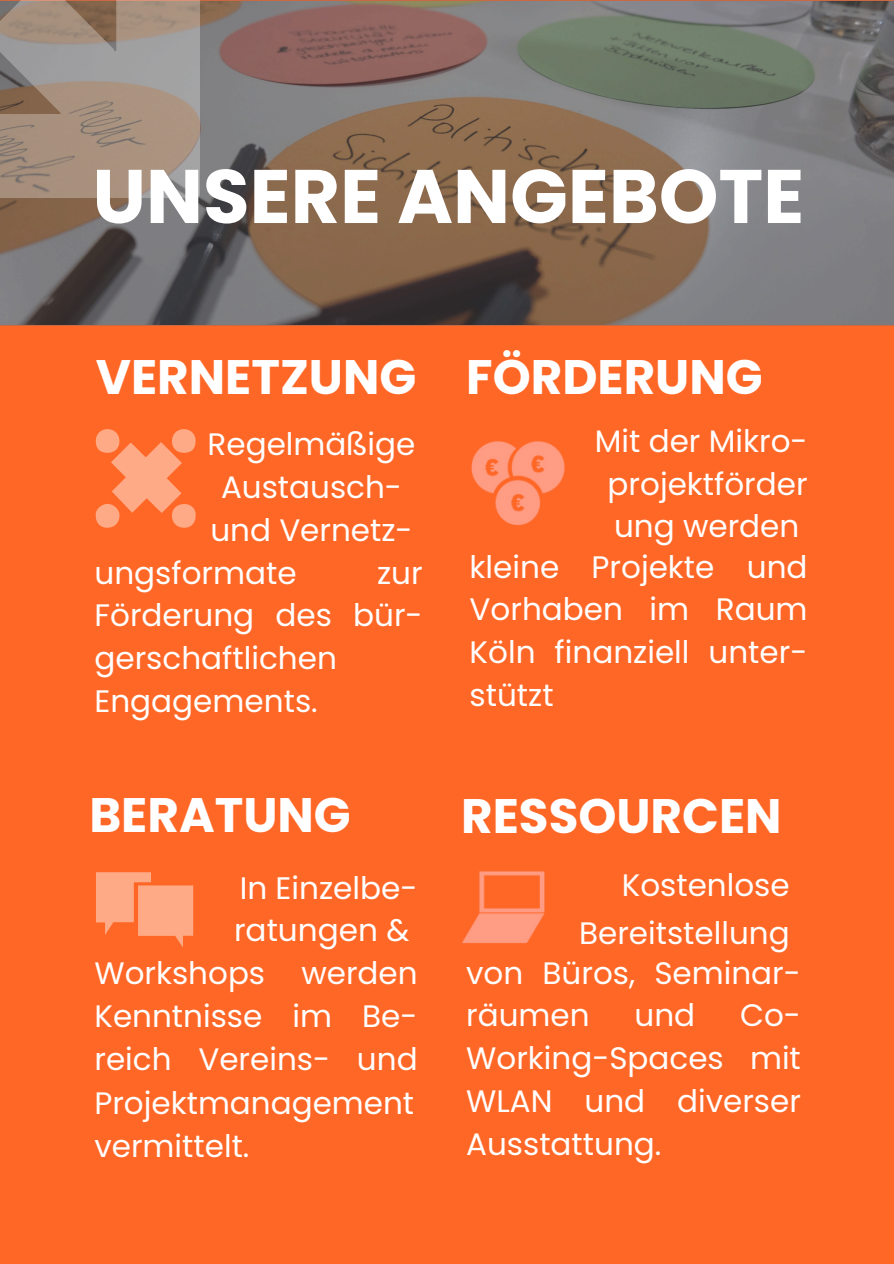
<style>
.page{position:relative;width:894px;height:1264px;background:#fff}
.page>*{position:absolute;margin:0;border:0;box-sizing:border-box;transform-origin:0 0}
.t1{font:700 75.75px "Poppins";color:#fff}
.t2{font:700 48.45px "Poppins";color:#fff}
.t3{font:700 48.3px "Poppins";color:#fff}
.t4{font:31.05px/42.8px "Poppins";color:#fff}
</style>
<div class="page">
<div style="left:0;top:0;width:893px;height:1263px;background:#ff6726"></div>
<div style="left:172px;top:429px;width:23px;height:24px;background:#ffaa86;border-radius:50%"></div>
<svg style="left:95px;top:442px;width:101px;height:86px"></svg>
<div style="left:96px;top:429px;width:23px;height:24px;background:#ffaa86;border-radius:50%"></div>
<svg style="left:96px;top:872px;width:97px;height:75px"></svg>
<img style="left:471px;top:441px;width:94px;height:85px">
<img style="left:462px;top:871px;width:82px;height:73px">
<svg style="left:0;top:0;width:893px;height:326px;background:#7b6d63"></svg>
<svg style="left:0;top:0;width:200px;height:198px;background:#a08f82"></svg>
<h2 class="t1" style="left:92px;top:143px;width:713px">UNSERE ANGEBOTE</h2>
<p class="t3" style="left:96px;top:343px;width:322px">VERNETZUNG</p>
<p class="t3" style="left:466px;top:343px;width:298px">FÖRDERUNG</p>
<p class="t4" style="left:207px;top:423px;width:209px;text-align:center">Regelmäßige<br>Austausch&shy;und Vernetz-</p>
<p class="t4" style="left:94px;top:551px;width:204px">ungsformate</p>
<p class="t4" style="left:94px;top:551px;width:330px;text-indent:282px">zur<br>Förderung des bür&shy;gerschaftlichen<br>Engagements.</p>
<h2 class="t4" style="left:594px;top:419px;width:214px;text-align:center">Mit der Mikro&shy;projektförder</h2>
<p class="t4" style="left:614px;top:505px;width:187px">ung werden</p>
<p class="t4" style="left:469px;top:545px;width:339px;text-align:justify">kleine Projekte und Vorhaben im Raum Köln finanziell unter&shy;stützt</p>
<p class="t2" style="left:89px;top:781px;width:263px">BERATUNG</p>
<p class="t3" style="left:461px;top:782px;width:322px">RESSOURCEN</p>
<p class="t4" style="left:234px;top:866px;width:185px">In Einzelbe&shy;ratungen &amp;</p>
<h2 class="t4" style="left:94px;top:951px;width:324px;line-height:43.3px;text-align:justify">Workshops werden Kenntnisse im Be&shy;reich Vereins- und Projektmanagement vermittelt.</h2>
<p class="t4" style="left:579px;top:860px;width:212px;line-height:48.3px;text-align:right">Kostenlose<br>Bereitstellung</p>
<p class="t4" style="left:466px;top:951px;width:336px">von Büros, Seminar&shy;räumen</p>
<p class="t4" style="left:634px;top:994px;width:62px">und</p>
<p class="t4" style="left:466px;top:994px;width:336px;text-align:justify;text-indent:274px">Co-Working-Spaces mit WLAN und diverser Ausstattung.</p>
</div>
